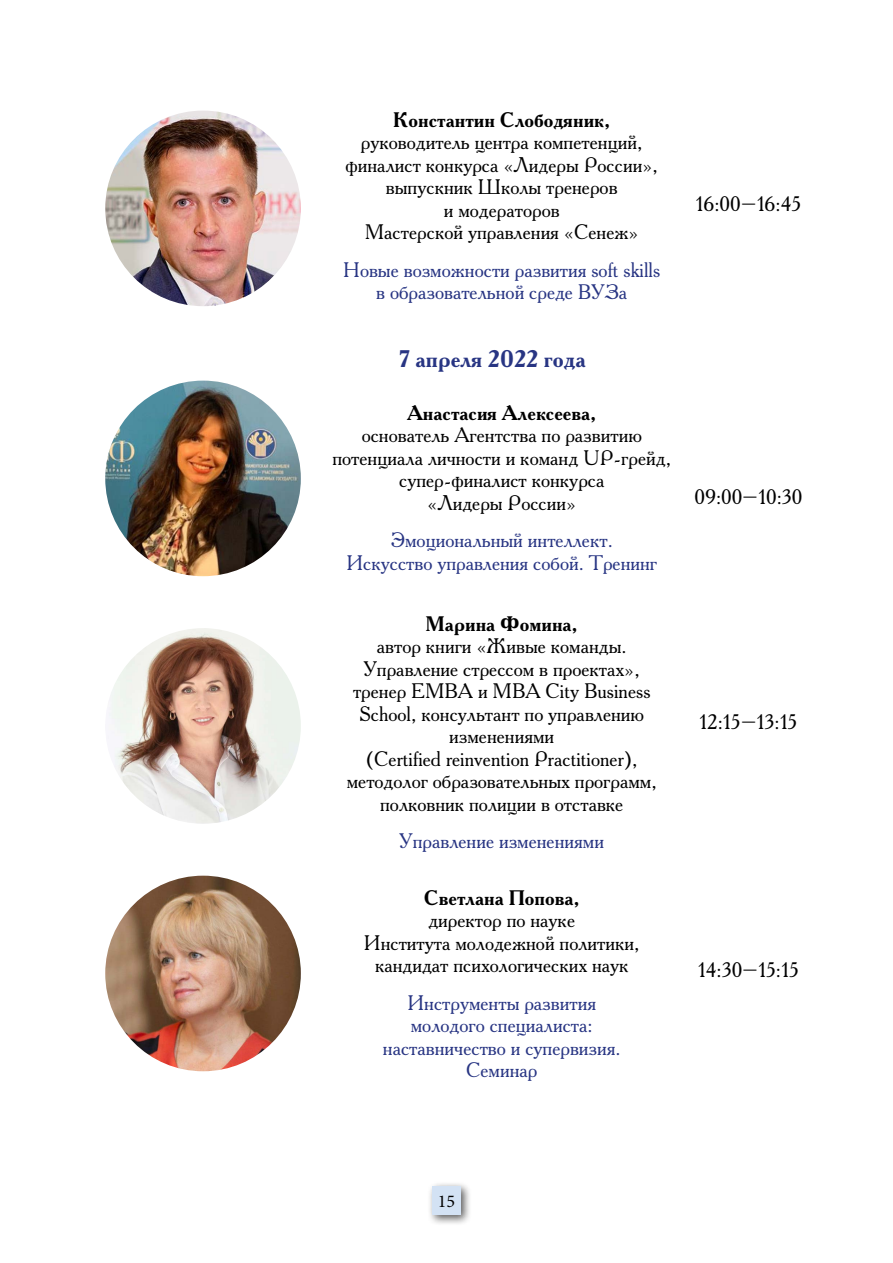
<style>
.page{position:relative;width:893px;height:1263px;background:#fff}
.page>*{position:absolute;margin:0;border:0;box-sizing:border-box;transform-origin:0 0}
.t1{font:700 24px "Academy C";color:#283583}
.t2{font:21px/22.5px "Academy C";color:#000;text-align:center}
.t3{font:21px/22.5px "Academy C";color:#283583;text-align:center}
.t4{font:700 21px "Academy C";color:#000}
.t5{font:18px "Minion Pro";color:#000}
</style>
<div class="page">
<div style="left:427px;top:1181px;width:45px;height:46px;background:#000;opacity:.65"></div>
<div style="left:432px;top:1186px;width:29px;height:29px;background:#d3e2f4"></div>
<img style="left:105px;top:111px;width:196px;height:195px;border-radius:98px">
<img style="left:105px;top:381px;width:196px;height:195px;border-radius:98px">
<img style="left:105px;top:628px;width:196px;height:196px;border-radius:98px">
<img style="left:105px;top:876px;width:196px;height:195px;border-radius:98px">
<p class="t4" style="left:393px;top:106px;width:219px">Константин Слободяник,</p>
<p class="t2" style="left:346px;top:131px;width:314px">руководитель центра компетенций, финалист конкурса «Лидеры России», выпускник Школы тренеров<br>и модераторов<br>Мастерской управления «Сенеж»</p>
<p class="t3" style="left:343px;top:258px;width:318px">Новые возможности развития soft skills в образовательной среде ВУЗа</p>
<p class="t1" style="left:399px;top:343px;width:188px">7 апреля 2022 года</p>
<p class="t4" style="left:407px;top:399px;width:191px">Анастасия Алексеева,</p>
<p class="t2" style="left:332px;top:424px;width:340px">основатель Агентства по развитию потенциала личности и команд UP-грейд, супер-финалист конкурса<br>«Лидеры России»</p>
<p class="t3" style="left:346px;top:529px;width:312px">Эмоциональный интеллект.<br>Искусство управления собой. Тренинг</p>
<p class="t4" style="left:426px;top:610px;width:154px">Марина Фомина,</p>
<p class="t2" style="left:347px;top:634px;width:312px">автор книги «Живые команды.<br>Управление стрессом в проектах», тренер EMBA и MBA City Business<br>School, консультант по управлению изменениями<br>(Certified reinvention Practitioner), методолог образовательных программ, полковник полиции в отставке</p>
<p class="t3" style="left:399px;top:829px;width:206px">Управление изменениями</p>
<p class="t4" style="left:424px;top:883px;width:158px">Светлана Попова,</p>
<p class="t2" style="left:364px;top:908px;width:277px">директор по науке<br>Института молодежной политики, кандидат психологических наук</p>
<p class="t3" style="left:383px;top:991px;width:239px">Инструменты развития молодого специалиста: наставничество и супервизия.<br>Семинар</p>
<p class="t2" style="left:695px;top:193px;width:107px">16:00–16:45</p>
<p class="t2" style="left:694px;top:485px;width:110px">09:00–10:30</p>
<p class="t2" style="left:699px;top:710px;width:100px">12:15–13:15</p>
<p class="t2" style="left:698px;top:958px;width:102px">14:30–15:15</p>
<p class="t5" style="left:438px;top:1189px;width:19px">15</p>
</div>
